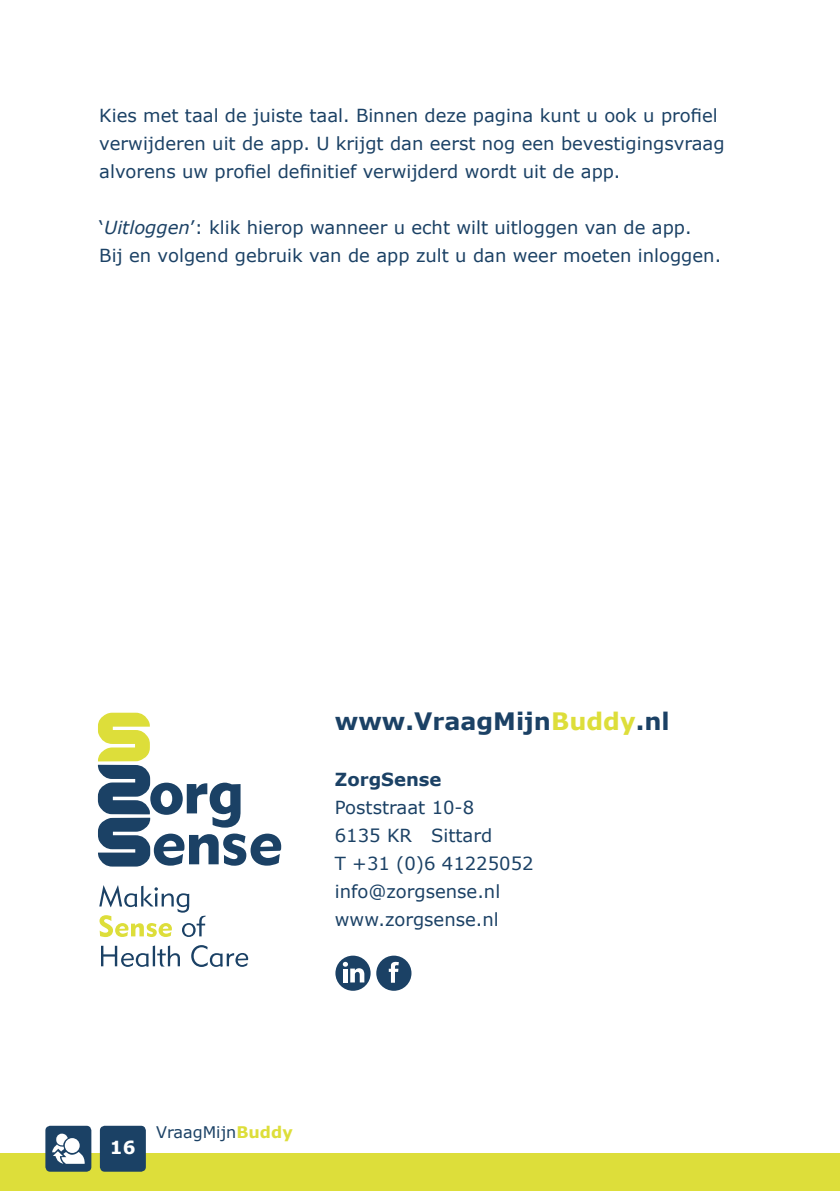
<style>
.page{position:relative;width:840px;height:1191px;background:#fff}
.page>*{position:absolute;margin:0;border:0;box-sizing:border-box;transform-origin:0 0}
.t1{font:700 24px "Verdana";color:#1b4165}
.t2{font:18px/28px "Verdana";color:#1b4165}
.t3{font:700 18px "Verdana";color:#1b4165}
.t4{font:700 18px "Verdana";color:#fff}
.t5{font:16px "Verdana";color:#1b4165}
.s1{font-style:italic}
.s2{color:#ddde3a}
.s3{font-weight:700;color:#ddde3a}
</style>
<div class="page">
<div style="left:0;top:1153px;width:839px;height:38px;background:#ddde3a"></div>
<div style="left:45px;top:1125px;width:46px;height:46px;background:#1b4165;border-radius:5px"></div>
<svg style="left:52px;top:1133px;width:33px;height:30px"></svg>
<div style="left:65px;top:1138px;width:15px;height:15px;background:#fff;border-radius:50%"></div>
<div style="left:100px;top:1125px;width:46px;height:46px;background:#1b4165;border-radius:5px"></div>
<svg style="left:101px;top:945px;width:79px;height:22px"></svg>
<svg style="left:191px;top:945px;width:57px;height:22px"></svg>
<svg style="left:99px;top:885px;width:106px;height:52px"></svg>
<svg style="left:98px;top:712px;width:183px;height:154px"></svg>
<div style="left:335px;top:955px;width:35px;height:35px;background:#1b4165;border-radius:50%"></div>
<svg style="left:342px;top:962px;width:22px;height:20px"></svg>
<div style="left:376px;top:955px;width:35px;height:35px;background:#1b4165;border-radius:50%"></div>
<svg style="left:388px;top:961px;width:10px;height:21px"></svg>
<p class="t2" style="left:99px;top:101px;width:626px">Kies met taal de juiste taal. Binnen deze pagina kunt u ook u profiel verwijderen uit de app. U krijgt dan eerst nog een bevestigingsvraag alvorens uw profiel definitief verwijderd wordt uit de app.</p>
<p class="t2" style="left:99px;top:213px;width:623px">‘<span class="s1">Uitloggen</span>’: klik hierop wanneer u echt wilt uitloggen van de app.<br>Bij en volgend gebruik van de app zult u dan weer moeten inloggen.</p>
<h1 class="t1" style="left:334px;top:704px;width:336px">www.VraagMijn<span class="s2">Buddy</span>.nl</h1>
<p class="t3" style="left:334px;top:767px;width:108px">ZorgSense</p>
<p class="t2" style="left:334px;top:793px;width:200px">Poststraat 10-8<br>6135 KR Sittard<br>T +31 (0)6 41225052 info@zorgsense.nl www.zorgsense.nl</p>
<p class="t4" style="left:110px;top:1134px;width:27px">16</p>
<p class="t5" style="left:156px;top:1121px;width:138px">VraagMijn<span class="s3">Buddy</span></p>
</div>
